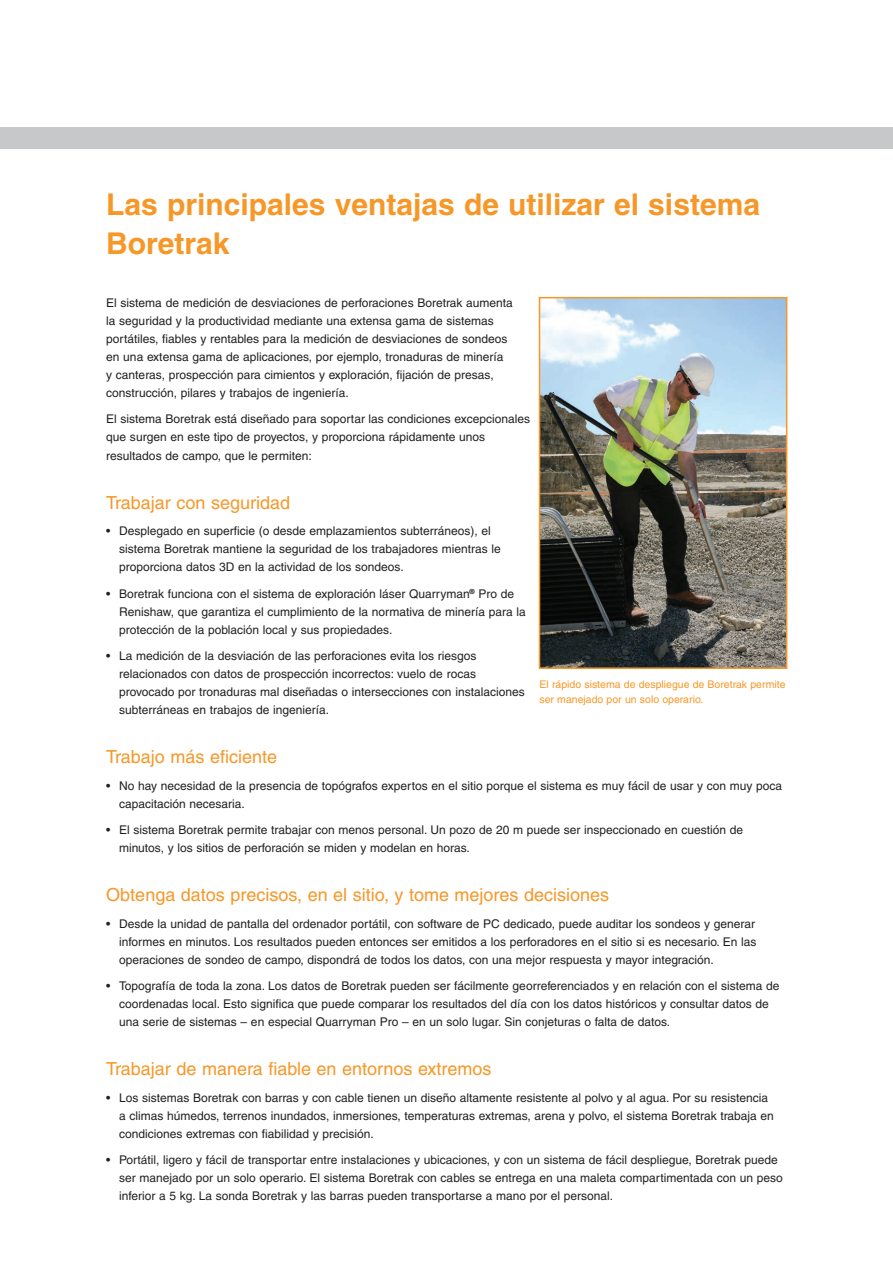
<style>
.page{position:relative;width:893px;height:1263px;background:#fff}
.page>*{position:absolute;margin:0;border:0;box-sizing:border-box;transform-origin:0 0}
.Heading{font:700 30px/39px "Helvetica";color:#f79727}
.Sub_heading{font:18px "Helvetica";color:#f79727}
.t1{font:12px/18px "Helvetica";color:#231f20}
.Caption_text_7pt{font:10.5px/15px "Helvetica";color:#f79727}
</style>
<div class="page">
<div style="left:0;top:128px;width:893px;height:21px;background:#c7c8ca"></div>
<img style="left:542px;top:300px;width:242px;height:366px">
<div style="left:539px;top:297px;width:248px;height:372px;border:2px solid #f79727"></div>
<p class="Heading" style="left:106px;top:184px;width:655px">Las principales ventajas de utilizar el sistema<br>Boretrak</p>
<p class="t1" style="left:106px;top:294px;width:408px">El sistema de medición de desviaciones de perforaciones Boretrak aumenta la seguridad y la productividad mediante una extensa gama de sistemas portátiles, fiables y rentables para la medición de desviaciones de sondeos en una extensa gama de aplicaciones, por ejemplo, tronaduras de minería<br>y canteras, prospección para cimientos y exploración, fijación de presas, construcción, pilares y trabajos de ingeniería.</p>
<p class="t1" style="left:106px;top:410px;width:425px">El sistema Boretrak está diseñado para soportar las condiciones excepcionales que surgen en este tipo de proyectos, y proporciona rápidamente unos resultados de campo, que le permiten:</p>
<p class="Sub_heading" style="left:106px;top:492px;width:186px">Trabajar con seguridad</p>
<p class="t1" style="left:119px;top:522px;width:383px;text-indent:-13px">• Desplegado en superficie (o desde emplazamientos subterráneos), el sistema Boretrak mantiene la seguridad de los trabajadores mientras le proporciona datos 3D en la actividad de los sondeos.</p>
<p class="t1" style="left:119px;top:584px;width:408px;text-indent:-13px">• Boretrak funciona con el sistema de exploración láser Quarryman<sup>®</sup> Pro de<br>Renishaw, que garantiza el cumplimiento de la normativa de minería para la protección de la población local y sus propiedades.</p>
<p class="t1" style="left:119px;top:647px;width:407px;text-indent:-13px">• La medición de la desviación de las perforaciones evita los riesgos relacionados con datos de prospección incorrectos: vuelo de rocas provocado por tronaduras mal diseñadas o intersecciones con instalaciones subterráneas en trabajos de ingeniería.</p>
<p class="Sub_heading" style="left:106px;top:746px;width:172px">Trabajo más eficiente</p>
<p class="t1" style="left:119px;top:776px;width:664px;text-indent:-13px">• No hay necesidad de la presencia de topógrafos expertos en el sitio porque el sistema es muy fácil de usar y con muy poca capacitación necesaria.</p>
<p class="t1" style="left:119px;top:821px;width:626px;text-indent:-13px">• El sistema Boretrak permite trabajar con menos personal. Un pozo de 20 m puede ser inspeccionado en cuestión de minutos, y los sitios de perforación se miden y modelan en horas.</p>
<p class="Sub_heading" style="left:106px;top:884px;width:504px">Obtenga datos precisos, en el sitio, y tome mejores decisiones</p>
<p class="t1" style="left:119px;top:914px;width:639px;text-align:justify;text-indent:-13px">• Desde la unidad de pantalla del ordenador portátil, con software de PC dedicado, puede auditar los sondeos y generar informes en minutos. Los resultados pueden entonces ser emitidos a los perforadores en el sitio si es necesario. En las operaciones de sondeo de campo, dispondrá de todos los datos, con una mejor respuesta y mayor integración.</p>
<p class="t1" style="left:119px;top:977px;width:662px;text-indent:-13px">• Topografía de toda la zona. Los datos de Boretrak pueden ser fácilmente georreferenciados y en relación con el sistema de coordenadas local. Esto significa que puede comparar los resultados del día con los datos históricos y consultar datos de una serie de sistemas – en especial Quarryman Pro – en un solo lugar. Sin conjeturas o falta de datos.</p>
<p class="Sub_heading" style="left:106px;top:1058px;width:387px">Trabajar de manera fiable en entornos extremos</p>
<p class="t1" style="left:119px;top:1088px;width:656px;text-indent:-13px">• Los sistemas Boretrak con barras y con cable tienen un diseño altamente resistente al polvo y al agua. Por su resistencia a climas húmedos, terrenos inundados, inmersiones, temperaturas extremas, arena y polvo, el sistema Boretrak trabaja en condiciones extremas con fiabilidad y precisión.</p>
<p class="t1" style="left:119px;top:1151px;width:665px;text-indent:-13px">• Portátil, ligero y fácil de transportar entre instalaciones y ubicaciones, y con un sistema de fácil despliegue, Boretrak puede ser manejado por un solo operario. El sistema Boretrak con cables se entrega en una maleta compartimentada con un peso inferior a 5 kg. La sonda Boretrak y las barras pueden transportarse a mano por el personal.</p>
<p class="Caption_text_7pt" style="left:539px;top:676px;width:248px">El rápido sistema de despliegue de Boretrak permite ser manejado por un solo operario.</p>
</div>
